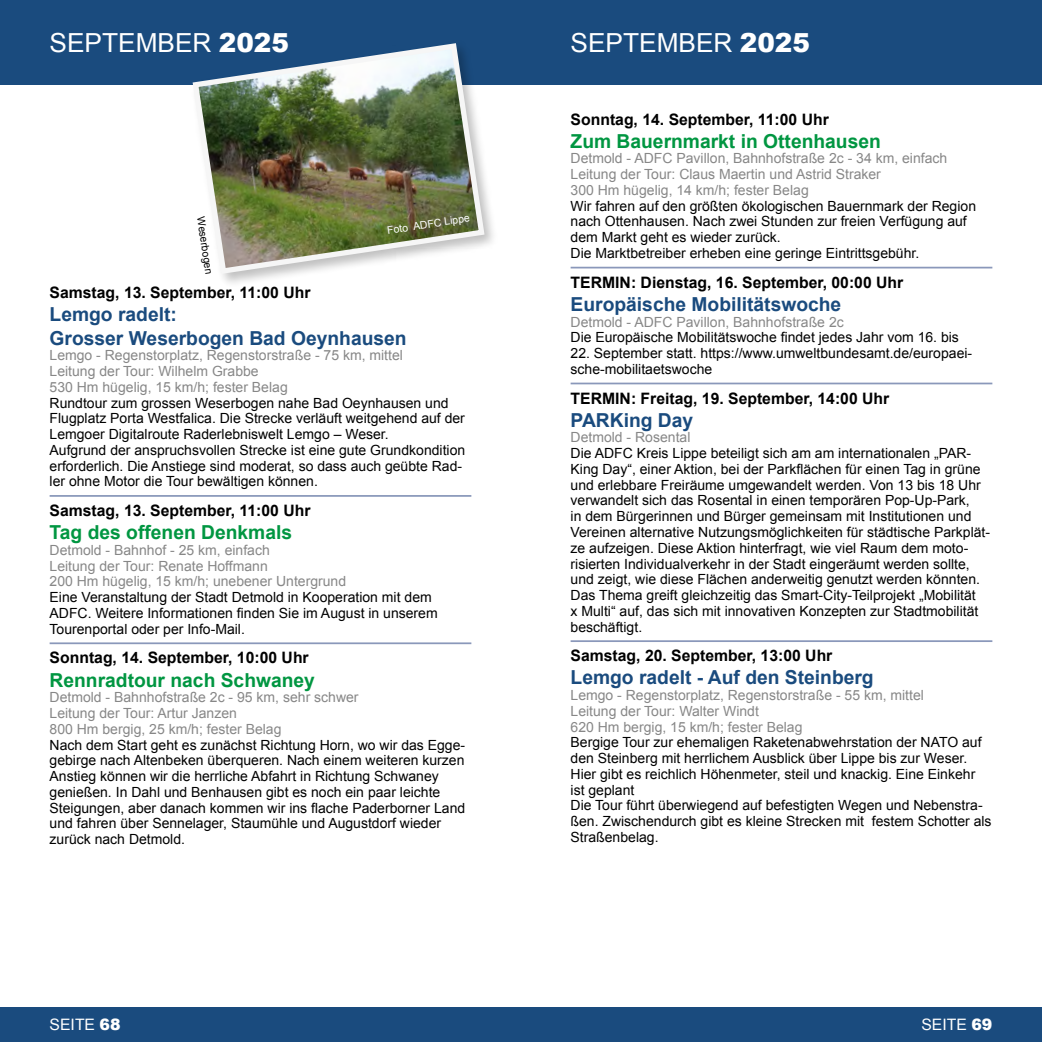
<style>
.page{position:relative;width:1042px;height:1042px;background:#fff}
.page>*{position:absolute;margin:0;border:0;box-sizing:border-box;transform-origin:0 0}
.t1{font:26.25px "Arial";color:#fff}
.t2{font:700 19.25px/23.1px "Arial";color:#1a4b7e}
.t3{font:700 19.25px "Arial";color:#009641}
.t4{font:700 15.75px "Arial";color:#000}
.t5{font:15.75px "Arial";color:#fff}
.t6{font:14px/15.8px "Arial";color:#000}
.t7{font:14px/15.8px "Arial";color:#878787}
.t8{font:10.5px "Arial";color:#fff}
.t9{font:10.5px "Arial";color:#000}
.s1{font-weight:900}
</style>
<div class="page">
<div style="left:0;top:1007px;width:521px;height:35px;background:#1a4b7e"></div>
<div style="left:0;top:0;width:521px;height:84px;background:#1a4b7e"></div>
<div style="left:521px;top:0;width:521px;height:84px;background:#1a4b7e"></div>
<div style="left:521px;top:1007px;width:521px;height:35px;background:#1a4b7e"></div>
<hr style="left:570px;top:267px;width:422px;height:1px;background:#8a98ba">
<hr style="left:570px;top:383px;width:422px;height:1px;background:#8a98ba">
<hr style="left:570px;top:640px;width:422px;height:2px;background:#8a98ba">
<hr style="left:50px;top:495px;width:421px;height:2px;background:#8a98ba">
<hr style="left:50px;top:642px;width:421px;height:2px;background:#8a98ba">
<div style="left:190px;top:40px;width:309px;height:248px;background:#000;opacity:.25"></div>
<img style="left:190px;top:40px;width:297px;height:237px">
<h1 class="t1" style="left:50px;top:25px;width:241px">SEPTEMBER <span class="s1">2025</span></h1>
<h1 class="t1" style="left:570px;top:25px;width:241px">SEPTEMBER <span class="s1">2025</span></h1>
<p class="t9" style="left:207px;top:216px;width:59px;rotate:81deg">Weserbogen</p>
<p class="t8" style="left:386px;top:224px;width:85px;rotate:-9deg">Foto ADFC Lippe</p>
<p class="t4" style="left:50px;top:282px;width:262px">Samstag, 13. September, 11:00 Uhr</p>
<h2 class="t2" style="left:50px;top:304px;width:358px">Lemgo radelt:<br>Grosser Weserbogen Bad Oeynhausen</h2>
<p class="t7" style="left:50px;top:348px;width:355px">Lemgo - Regenstorplatz, Regenstorstraße - 75 km, mittel<br>Leitung der Tour: Wilhelm Grabbe<br>530 Hm hügelig, 15 km/h; fester Belag</p>
<p class="t6" style="left:50px;top:395px;width:417px">Rundtour zum grossen Weserbogen nahe Bad Oeynhausen und Flugplatz Porta Westfalica. Die Strecke verläuft weitgehend auf der Lemgoer Digitalroute Raderlebniswelt Lemgo – Weser.<br>Aufgrund der anspruchsvollen Strecke ist eine gute Grundkondition erforderlich. Die Anstiege sind moderat, so dass auch geübte Rad&shy;ler ohne Motor die Tour bewältigen können.</p>
<p class="t4" style="left:50px;top:500px;width:262px">Samstag, 13. September, 11:00 Uhr</p>
<h2 class="t3" style="left:50px;top:520px;width:244px">Tag des offenen Denkmals</h2>
<p class="t7" style="left:50px;top:542px;width:298px">Detmold - Bahnhof - 25 km, einfach<br>Leitung der Tour: Renate Hoffmann<br>200 Hm hügelig, 15 km/h; unebener Untergrund</p>
<p class="t6" style="left:50px;top:589px;width:390px">Eine Veranstaltung der Stadt Detmold in Kooperation mit dem<br>ADFC. Weitere Informationen finden Sie im August in unserem<br>Tourenportal oder per Info-Mail.</p>
<p class="t4" style="left:50px;top:647px;width:261px">Sonntag, 14. September, 10:00 Uhr</p>
<h2 class="t3" style="left:50px;top:667px;width:267px">Rennradtour nach Schwaney</h2>
<p class="t7" style="left:50px;top:689px;width:310px">Detmold - Bahnhofstraße 2c - 95 km, sehr schwer<br>Leitung der Tour: Artur Janzen<br>800 Hm bergig, 25 km/h; fester Belag</p>
<p class="t6" style="left:50px;top:737px;width:417px">Nach dem Start geht es zunächst Richtung Horn, wo wir das Egge&shy;gebirge nach Altenbeken überqueren. Nach einem weiteren kurzen Anstieg können wir die herrliche Abfahrt in Richtung Schwaney genießen. In Dahl und Benhausen gibt es noch ein paar leichte Steigungen, aber danach kommen wir ins flache Paderborner Land und fahren über Sennelager, Staumühle und Augustdorf wieder zurück nach Detmold.</p>
<p class="t4" style="left:570px;top:109px;width:260px">Sonntag, 14. September, 11:00 Uhr</p>
<h2 class="t3" style="left:570px;top:128px;width:312px">Zum Bauernmarkt in Ottenhausen</h2>
<p class="t7" style="left:570px;top:151px;width:378px">Detmold - ADFC Pavillon, Bahnhofstraße 2c - 34 km, einfach<br>Leitung der Tour: Claus Maertin und Astrid Straker<br>300 Hm hügelig, 14 km/h; fester Belag</p>
<p class="t6" style="left:570px;top:198px;width:407px">Wir fahren auf den größten ökologischen Bauernmark der Region nach Ottenhausen. Nach zwei Stunden zur freien Verfügung auf dem Markt geht es wieder zurück.<br>Die Marktbetreiber erheben eine geringe Eintrittsgebühr.</p>
<p class="t4" style="left:570px;top:272px;width:334px">TERMIN: Dienstag, 16. September, 00:00 Uhr</p>
<h2 class="t2" style="left:570px;top:293px;width:272px">Europäische Mobilitätswoche</h2>
<p class="t7" style="left:570px;top:314px;width:275px">Detmold - ADFC Pavillon, Bahnhofstraße 2c</p>
<p class="t6" style="left:570px;top:330px;width:390px">Die Europäische Mobilitätswoche findet jedes Jahr vom 16. bis</p>
<p class="t6" style="left:570px;top:345px;width:403px">22. September statt. https://www.umweltbundesamt.de/europaei&shy;sche-mobilitaetswoche</p>
<p class="t4" style="left:570px;top:388px;width:320px">TERMIN: Freitag, 19. September, 14:00 Uhr</p>
<h2 class="t2" style="left:570px;top:409px;width:124px">PARKing Day</h2>
<p class="t7" style="left:570px;top:430px;width:121px">Detmold - Rosental</p>
<p class="t6" style="left:570px;top:445px;width:421px">Die ADFC Kreis Lippe beteiligt sich am am internationalen „PAR-King Day“, einer Aktion, bei der Parkflächen für einen Tag in grüne und erlebbare Freiräume umgewandelt werden. Von 13 bis 18 Uhr verwandelt sich das Rosental in einen temporären Pop-Up-Park,<br>in dem Bürgerinnen und Bürger gemeinsam mit Institutionen und Vereinen alternative Nutzungsmöglichkeiten für städtische Parkplät&shy;ze aufzeigen. Diese Aktion hinterfragt, wie viel Raum dem moto&shy;risierten Individualverkehr in der Stadt eingeräumt werden sollte, und zeigt, wie diese Flächen anderweitig genutzt werden könnten.<br>Das Thema greift gleichzeitig das Smart-City-Teilprojekt „Mobilität<br>x Multi“ auf, das sich mit innovativen Konzepten zur Stadtmobilität beschäftigt.</p>
<p class="t4" style="left:570px;top:645px;width:263px">Samstag, 20. September, 13:00 Uhr</p>
<h2 class="t2" style="left:570px;top:667px;width:305px">Lemgo radelt - Auf den Steinberg</h2>
<p class="t7" style="left:570px;top:687px;width:355px">Lemgo - Regenstorplatz, Regenstorstraße - 55 km, mittel<br>Leitung der Tour: Walter Windt<br>620 Hm bergig, 15 km/h; fester Belag</p>
<p class="t6" style="left:570px;top:735px;width:422px">Bergige Tour zur ehemaligen Raketenabwehrstation der NATO auf den Steinberg mit herrlichem Ausblick über Lippe bis zur Weser.<br>Hier gibt es reichlich Höhenmeter, steil und knackig. Eine Einkehr ist geplant<br>Die Tour führt überwiegend auf befestigten Wegen und Nebenstra&shy;ßen. Zwischendurch gibt es kleine Strecken mit festem Schotter als Straßenbelag.</p>
<p class="t5" style="left:50px;top:1014px;width:72px">SEITE <span class="s1">68</span></p>
<p class="t5" style="left:921px;top:1014px;width:72px">SEITE <span class="s1">69</span></p>
</div>
